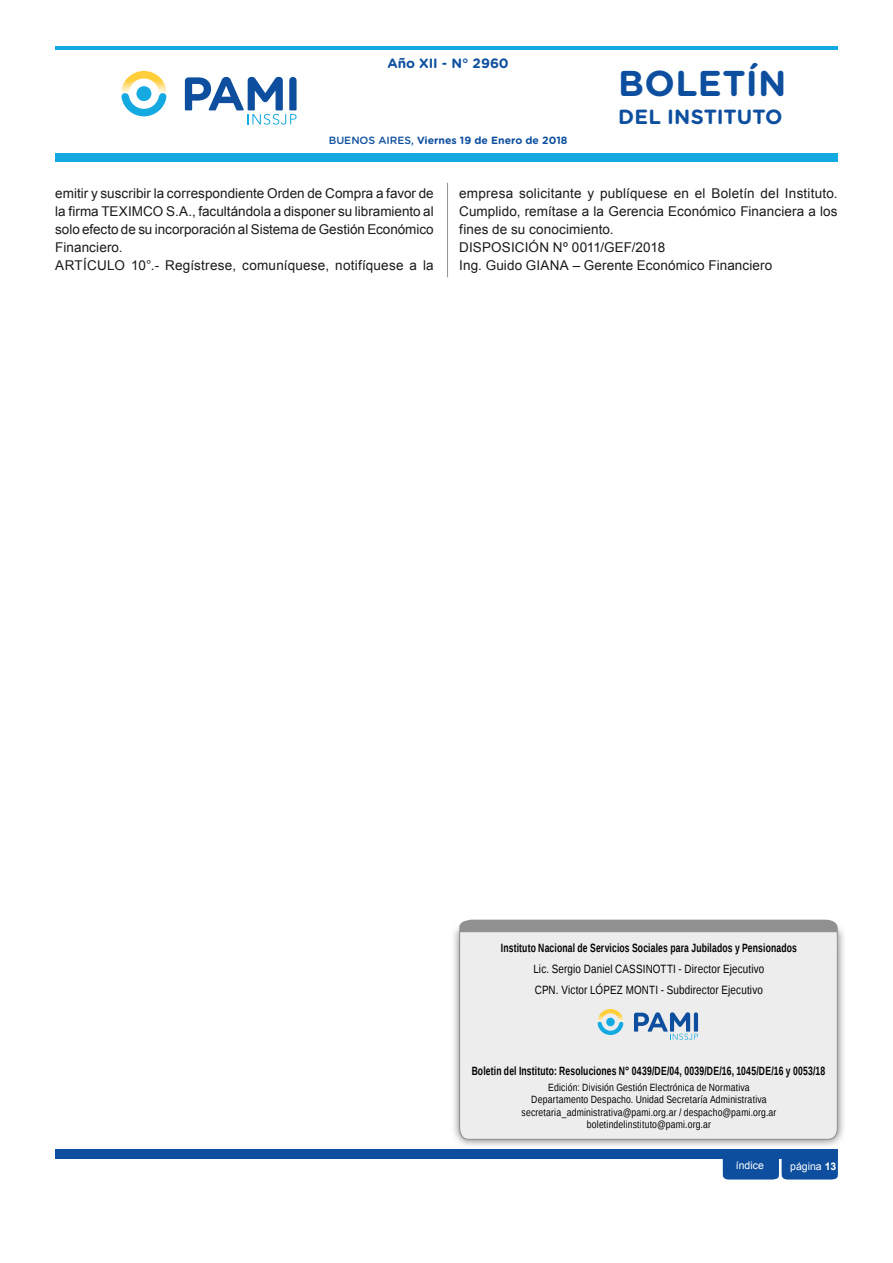
<style>
.page{position:relative;width:893px;height:1263px;background:#fff}
.page>*{position:absolute;margin:0;border:0;box-sizing:border-box;transform-origin:0 0}
.t1{font:700 35.85px "Gotham Rounded";letter-spacing:.01em;color:#0d4f9e}
.t2{font:700 20.55px "Gotham Rounded";color:#0d4f9e}
.t3{font:13.5px/18px "Arial";letter-spacing:.005em;color:#1a1a1a}
.t4{font:700 13.5px "Gotham Rounded";color:#0d4f9e}
.t5{font:700 12px "Liberation Sans Narrow";letter-spacing:.015em;color:#000;scale:.87 1}
.t6{font:12px/21px "Liberation Sans Narrow";letter-spacing:.015em;color:#000}
.t7{font:10.5px/12.6px "Liberation Sans Narrow";letter-spacing:.02em;color:#000;text-align:center}
.t8{font:700 10.5px "Gotham Rounded";color:#0d4f9e}
.t9{font:10.5px "Arial";color:#fff}
.s1{font-weight:500}
.s2{font-weight:700}
</style>
<div class="page">
<div style="left:55px;top:1149px;width:783px;height:10px;background:#0d4f9e"></div>
<div style="left:723px;top:1159px;width:115px;height:20px;background:#0d4f9e"></div>
<svg style="left:185px;top:77px;width:112px;height:48px"></svg>
<svg style="left:121px;top:71px;width:46px;height:45px"></svg>
<div style="left:55px;top:153px;width:783px;height:9px;background:#15a9e2"></div>
<hr style="left:55px;top:46px;width:783px;height:3px;background:#15a9e2">
<hr style="left:447px;top:183px;width:1px;height:94px;background:#909090">
<div style="left:452px;top:924px;width:394px;height:225px;background:#000;opacity:.52"></div>
<div style="left:459px;top:932px;width:379px;height:208px;background:#ededed"></div>
<svg style="left:634px;top:1012px;width:64px;height:28px;background:#95b1cf"></svg>
<svg style="left:597px;top:1009px;width:27px;height:26px"></svg>
<div style="left:459px;top:920px;width:379px;height:12px;background:#909090"></div>
<p class="t4" style="left:387px;top:54px;width:123px">Año XII - N° 2960</p>
<p class="t8" style="left:329px;top:133px;width:240px"><span class="s1">BUENOS AIRES,</span> Viernes 19 de Enero de 2018</p>
<h1 class="t1" style="left:618px;top:57px;width:170px">BOLETÍN</h1>
<h2 class="t2" style="left:618px;top:102px;width:166px">DEL INSTITUTO</h2>
<p class="t3" style="left:55px;top:184px;width:380px">emitir y suscribir la correspondiente Orden de Compra a favor de la firma TEXIMCO S.A., facultándola a disponer su libramiento al solo efecto de su incorporación al Sistema de Gestión Económico Financiero.<br>ARTÍCULO 10°.- Regístrese, comuníquese, notifíquese a la</p>
<p class="t3" style="left:459px;top:184px;width:380px">empresa solicitante y publíquese en el Boletín del Instituto.<br>Cumplido, remítase a la Gerencia Económico Financiera a los fines de su conocimiento.<br>DISPOSICIÓN Nº 0011/GEF/2018<br>Ing. Guido GIANA – Gerente Económico Financiero</p>
<p class="t5" style="left:501px;top:939px;width:342px">Instituto Nacional de Servicios Sociales para Jubilados y Pensionados</p>
<p class="t6" style="left:533px;top:958px;width:232px">Lic. Sergio Daniel CASSINOTTI - Director Ejecutivo<br>CPN. Victor LÓPEZ MONTI - Subdirector Ejecutivo</p>
<p class="t5" style="left:472px;top:1063px;width:408px">Boletin del Instituto: Resoluciones N° 0439/DE/04, 0039/DE/16, 1045/DE/16 y 0053/18</p>
<p class="t7" style="left:521px;top:1081px;width:256px">Edición: División Gestión Electrónica de Normativa Departamento Despacho. Unidad Secretaría Administrativa secretaria_administrativa@pami.org.ar / despacho@pami.org.ar boletindelinstituto@pami.org.ar</p>
<p class="t9" style="left:736px;top:1156px;width:30px">índice</p>
<p class="t9" style="left:736px;top:1158px;width:30px">índice</p>
<p class="t9" style="left:790px;top:1157px;width:48px">página <span class="s2">1313</span></p>
</div>
